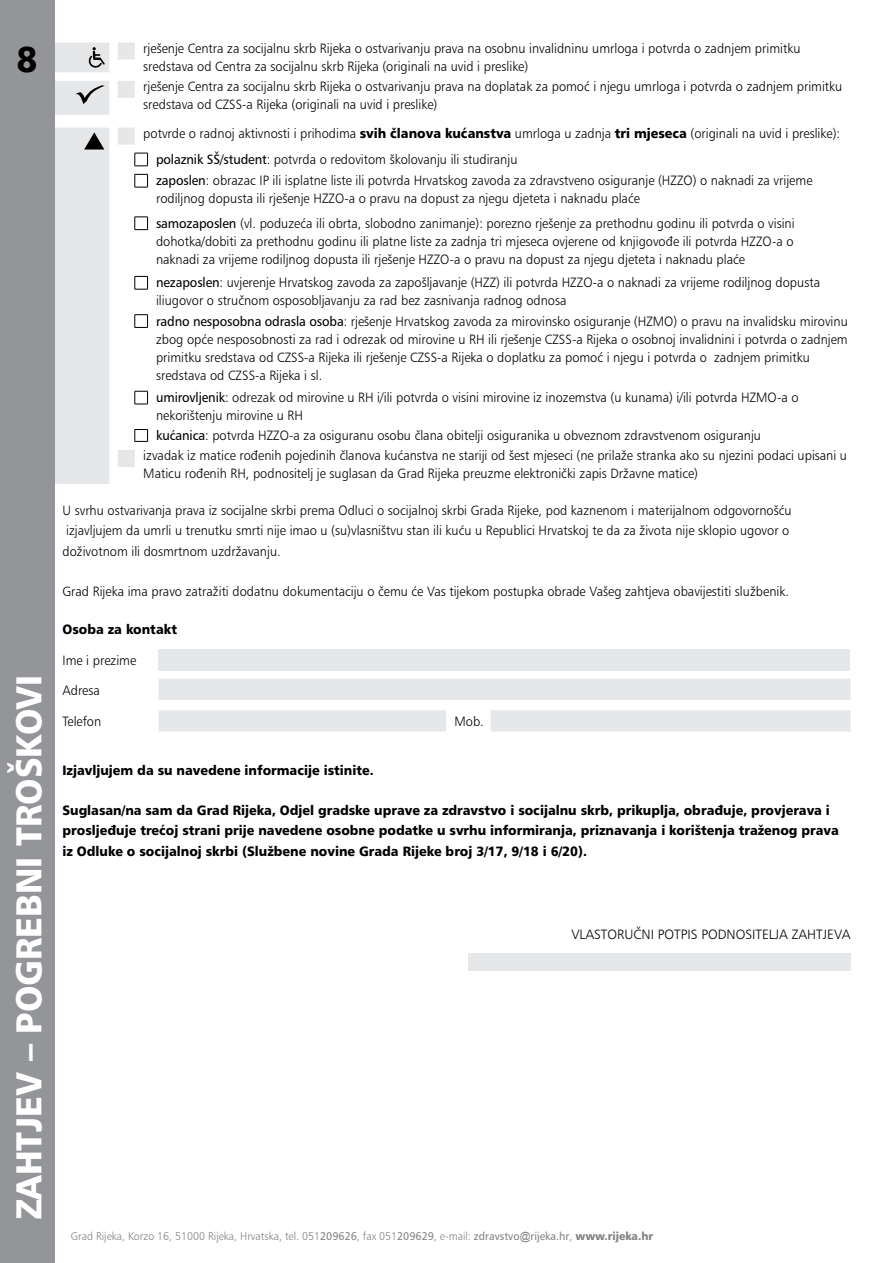
<style>
.page{position:relative;width:893px;height:1263px;background:#fff}
.page>*{position:absolute;margin:0;border:0;box-sizing:border-box;transform-origin:0 0}
.t1{font:900 36px "Humanist 777";color:#fff;scale:.95 1}
.t2{font:900 36px "Humanist 777";color:#000;scale:.95 1}
.t3{font:300 13.5px/18px "Humanist 777";color:#000;scale:.95 1}
.t4{font:900 13.5px/20.2px "Humanist 777";color:#000;scale:.95 1}
.t5{font:300 13.5px "Humanist 777";color:#000}
.t6{font:300 11.25px "Humanist 777";color:#808285;scale:.95 1}
.s1{font-weight:900}
.s2{font-weight:400}
.s3{font-family:"Arial";font-weight:400}
</style>
<div class="page">
<svg style="left:54px;top:43px;width:94px;height:441px"></svg>
<div style="left:158px;top:649px;width:692px;height:21px;background:#e6e7e8"></div>
<svg style="left:158px;top:679px;width:692px;height:52px"></svg>
<div style="left:468px;top:954px;width:382px;height:17px;background:#e6e7e8"></div>
<div style="left:0;top:0;width:54px;height:1263px;background:#939598"></div>
<h1 class="t2" style="left:16px;top:36px;width:24px">8</h1>
<h1 class="t1" style="left:6px;top:1220px;width:576px;rotate:-90deg">Zahtjev – pogrebni Tro[kovi</h1>
<p class="t3" style="left:143px;top:39px;width:693px">rješenje Centra za socijalnu skrb Rijeka o ostvarivanju prava na osobnu invalidninu umrloga i potvrda o zadnjem primitku sredstava od Centra za socijalnu skrb Rijeka (originali na uvid i preslike)</p>
<p class="t3" style="left:143px;top:77px;width:737px">rješenje Centra za socijalnu skrb Rijeka o ostvarivanju prava na doplatak za pomo} i njegu umrloga i potvrda o zadnjem primitku sredstava od CZSS-a Rijeka (originali na uvid i preslike)</p>
<p class="t3" style="left:156px;top:121px;width:722px;line-height:25.5px;text-indent:-13px">potvrde o radnoj aktivnosti i prihodima <span class="s1">svih ~lanova ku}anstva</span> umrloga u zadnja <span class="s1">tri mjeseca</span> (originali na uvid i preslike): <span class="s2">polaznik SŠ/student</span>: potvrda o redovitom školovanju ili studiranju</p>
<p class="t3" style="left:156px;top:171px;width:692px"><span class="s2">zaposlen</span>: obrazac IP ili isplatne liste ili potvrda Hrvatskog zavoda za zdravstveno osiguranje (HZZO) o naknadi za vrijeme rodiljnog dopusta ili rješenje HZZO-a o pravu na dopust za njegu djeteta i naknadu pla}e</p>
<p class="t3" style="left:156px;top:214px;width:674px;text-align:justify"><span class="s2">samozaposlen</span> (vl. poduze}a ili obrta, slobodno zanimanje): porezno rješenje za prethodnu godinu ili potvrda o visini dohotka/dobiti za prethodnu godinu ili platne liste za zadnja tri mjeseca ovjerene od knjigovo|e ili potvrda HZZO-a o naknadi za vrijeme rodiljnog dopusta ili rješenje HZZO-a o pravu na dopust za njegu djeteta i naknadu pla}e</p>
<p class="t3" style="left:156px;top:273px;width:700px"><span class="s2">nezaposlen</span>: uvjerenje Hrvatskog zavoda za zapošljavanje (HZZ) ili potvrda HZZO-a o naknadi za vrijeme rodiljnog dopusta iliugovor o stru~nom osposobljavanju za rad bez zasnivanja radnog odnosa</p>
<p class="t3" style="left:156px;top:312px;width:730px"><span class="s2">radno nesposobna odrasla osoba</span>: rješenje Hrvatskog zavoda za mirovinsko osiguranje (HZMO) o pravu na invalidsku mirovinu zbog op}e nesposobnosti za rad i odrezak od mirovine u RH ili rješenje CZSS-a Rijeka o osobnoj invalidnini i potvrda o zadnjem primitku sredstava od CZSS-a Rijeka ili rješenje CZSS-a Rijeka o doplatku za pomo} i njegu i potvrda o zadnjem primitku sredstava od CZSS-a Rijeka i sl.</p>
<p class="t3" style="left:156px;top:388px;width:678px"><span class="s2">umirovljenik</span>: odrezak od mirovine u RH i/ili potvrda o visini mirovine iz inozemstva (u kunama) i/ili potvrda HZMO-a o nekorištenju mirovine u RH</p>
<p class="t3" style="left:143px;top:425px;width:742px;line-height:19.8px;text-indent:13px"><span class="s2">ku}anica</span>: potvrda HZZO-a za osiguranu osobu ~lana obitelji osiguranika u obveznom zdravstvenom osiguranju<br>izvadak iz matice ro|enih pojedinih ~lanova ku}anstva ne stariji od {est mjeseci (ne prilaže stranka ako su njezini podaci upisani u</p>
<p class="t3" style="left:143px;top:464px;width:585px">Maticu ro|enih RH, podnositelj je suglasan da Grad Rijeka preuzme elektroni~ki zapis Državne matice)</p>
<p class="t3" style="left:63px;top:500px;width:769px;line-height:20.2px">U svrhu ostvarivanja prava iz socijalne skrbi prema Odluci o socijalnoj skrbi Grada Rijeke, pod kaznenom i materijalnom odgovornoš}u izjavljujem da umrli u trenutku smrti nije imao u (su)vlasništvu stan ili ku}u u Republici Hrvatskoj te da za života nije sklopio ugovor o doživotnom ili dosmrtnom uzdržavanju.</p>
<p class="t3" style="left:63px;top:582px;width:766px">Grad Rijeka ima pravo zatražiti dodatnu dokumentaciju o ~emu }e Vas tijekom postupka obrade Vašeg zahtjeva obavijestiti službenik.</p>
<p class="t4" style="left:63px;top:619px;width:122px">Osoba za kontakt</p>
<p class="t3" style="left:63px;top:651px;width:79px">Ime i prezime</p>
<p class="t3" style="left:63px;top:681px;width:41px">Adresa</p>
<p class="t3" style="left:63px;top:712px;width:42px">Telefon</p>
<p class="t3" style="left:454px;top:712px;width:32px">Mob.</p>
<p class="t4" style="left:63px;top:759px;width:329px">Izjavljujem da su navedene informacije istinite.</p>
<p class="t4" style="left:63px;top:800px;width:819px">Suglasan/na sam da Grad Rijeka, Odjel gradske uprave za zdravstvo i socijalnu skrb, prikuplja, obra|uje, provjerava i proslje|uje tre}oj strani prije navedene osobne podatke u svrhu informiranja, priznavanja i korištenja traženog prava iz Odluke o socijalnoj skrbi (Službene novine Grada Rijeke broj 3/17, 9/18 i 6/20).</p>
<p class="t5" style="left:571px;top:926px;width:280px">VLASTORU^NI POTPIS PODNOSITELJA ZAHTJEVA</p>
<p class="t6" style="left:71px;top:1229px;width:614px">Grad Rijeka, Korzo 16, 51000 Rijeka, Hrvatska, tel. 051<span class="s2">209626</span>, fax 051<span class="s2">209629</span>, e-mail: <span class="s2">zdravstvo</span><span class="s3">@</span><span class="s2">rijeka.hr</span>, <span class="s1">www.rijeka.hr</span></p>
</div>
